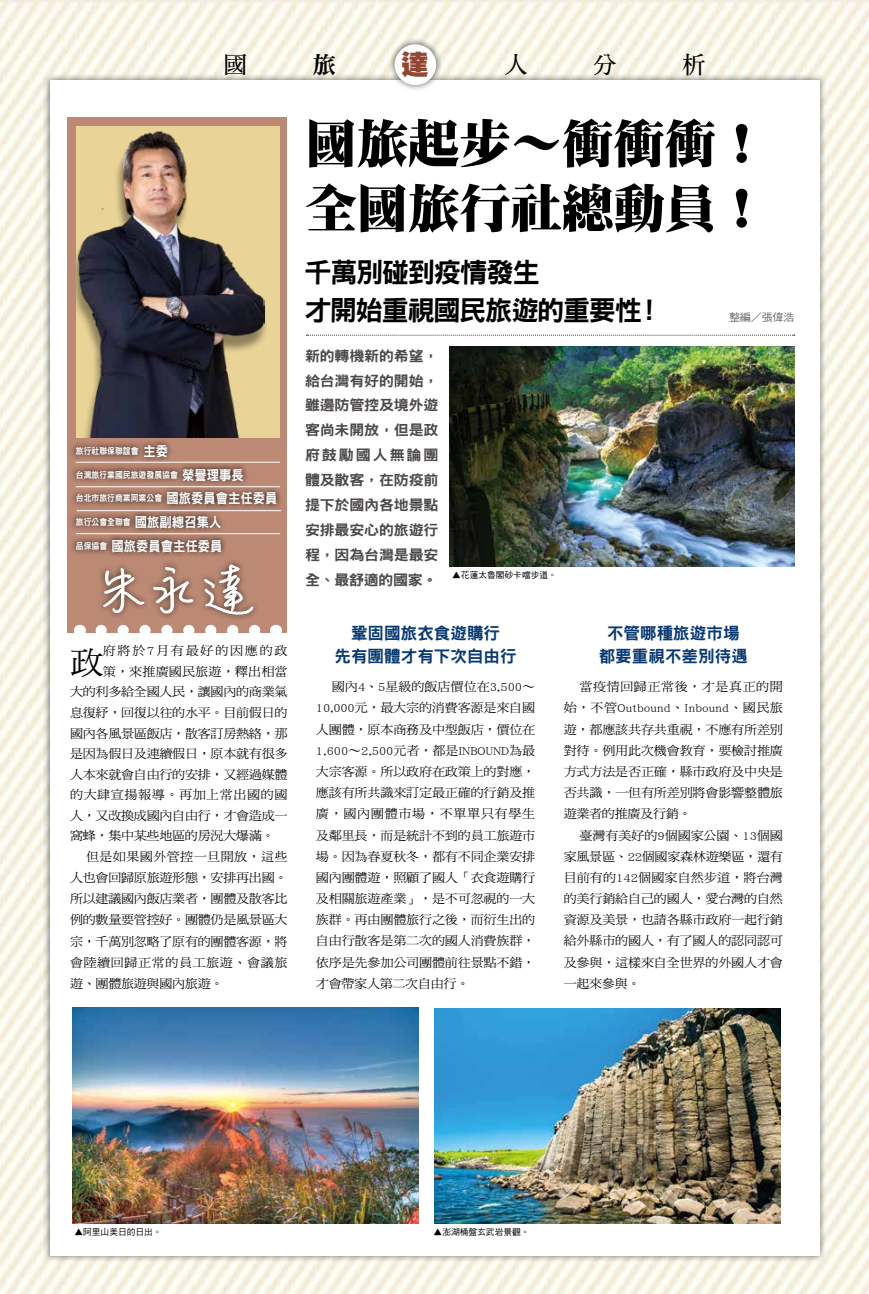
<style>
.page{position:relative;width:869px;height:1294px;background:#fff}
.page>*{position:absolute;margin:0;border:0;box-sizing:border-box;transform-origin:0 0}
.t1{font:58px "M Ling Wai Medium TC";color:#fff;scale:1.17 1}
.t2{font:52.25px/64.8px "DF Ming Std W12";letter-spacing:-.02em;color:#000}
.t3{font:32px "DF Ming Std W5";color:#000;scale:1.05 1}
.t4{font:27.38px/37.4px "DF Hei Std W9";color:#000}
.t5{font:27.38px "DF Hei Std W12";color:#944632}
.t6{font:23.62px "DF Ming Std W7";color:#000}
.t7{font:23.62px "DF Ming Std W9";color:#000}
.t8{font:16.62px/23.2px "DF Hei Std W9";color:#0a3a71;text-align:center}
.t9{font:14.38px/24.9px "DF Hei Std W9";letter-spacing:-.015em;color:#4c4948;text-align:justify;scale:1.05 1}
.t10{font:13.75px "DF Hei Std W9";color:#fff;scale:.9 1}
.t11{font:12.38px/21.1px "DF Ming Std W5";letter-spacing:-.015em;color:#000;text-align:justify;scale:1.05 1}
.t12{font:12.38px "DF Ming Std W5";letter-spacing:.04em;color:#000;scale:1.05 1}
.t13{font:12.38px "DF Ming Std W5";letter-spacing:.03em;color:#000;scale:1.05 1}
.t14{font:12.38px "DF Ming Std W5";letter-spacing:.005em;color:#000;scale:1.05 1}
.t15{font:12.38px "DF Ming Std W5";letter-spacing:.01em;color:#000;scale:1.05 1}
.t16{font:12.38px "DF Ming Std W5";letter-spacing:.13em;color:#000;scale:1.05 1}
.t17{font:10.62px "DF Hei Std W5";color:#6c6b6b;scale:1.05 1}
.t18{font:8.75px "DF Hei Std W9";color:#fff;scale:.9 1}
.t19{font:8.75px "DF Hei Std W5";color:#000}
.s1{font-size:13.75px}
.s2{font-size:8.75px}
</style>
<div class="page">
<img style="left:0;top:0;width:868px;height:1293px">
<div style="left:43px;top:73px;width:783px;height:1189px;background:#000;opacity:.55"></div>
<div style="left:50px;top:80px;width:769px;height:1175px;background:#fff"></div>
<div style="left:388px;top:38px;width:54px;height:54px;background:#000;opacity:.66"></div>
<div style="left:394px;top:44px;width:42px;height:41px;background:#fff;border-radius:50%"></div>
<div style="left:67px;top:117px;width:220px;height:515px;background:#bb8974"></div>
<svg style="left:101px;top:625px;width:163px;height:8px"></svg>
<div style="left:76px;top:126px;width:203px;height:311px;background:#e9d396"></div>
<div style="left:76px;top:137px;width:192px;height:300px;background:#000;opacity:.39"></div>
<img style="left:79px;top:131px;width:185px;height:306px">
<svg style="left:306px;top:335px;width:488px;height:1px"></svg>
<div style="left:70px;top:438px;width:212px;height:120px;background:#000;opacity:.88"></div>
<div style="left:97px;top:558px;width:162px;height:63px;background:#000;opacity:.75"></div>
<svg style="left:103px;top:568px;width:42px;height:44px"></svg>
<svg style="left:153px;top:567px;width:40px;height:47px"></svg>
<svg style="left:204px;top:564px;width:49px;height:50px"></svg>
<hr style="left:76px;top:462px;width:204px;height:1px;background:#fff">
<hr style="left:76px;top:486px;width:204px;height:1px;background:#fff">
<hr style="left:77px;top:510px;width:204px;height:1px;background:#fff">
<hr style="left:76px;top:533px;width:204px;height:1px;background:#fff">
<img style="left:449px;top:347px;width:345px;height:219px">
<img style="left:73px;top:1007px;width:345px;height:215px">
<img style="left:434px;top:1008px;width:346px;height:215px">
<p class="t6" style="left:223px;top:51px;width:25px">國</p>
<p class="t7" style="left:312px;top:51px;width:25px">旅</p>
<p class="t5" style="left:401px;top:49px;width:29px">達</p>
<p class="t6" style="left:504px;top:51px;width:25px">人</p>
<p class="t6" style="left:593px;top:51px;width:25px">分</p>
<p class="t6" style="left:681px;top:51px;width:25px">析</p>
<p class="t18" style="left:76px;top:446px;width:104px">旅行社聯保聯誼會 <span class="s1">主委</span></p>
<p class="t18" style="left:76px;top:470px;width:188px">台灣旅行業國民旅遊發展協會 <span class="s1">榮譽理事長</span></p>
<p class="t18" style="left:76px;top:493px;width:225px">台北市旅行商業同業公會 <span class="s1">國旅委員會主任委員</span></p>
<p class="t18" style="left:76px;top:517px;width:163px">旅行公會全聯會 <span class="s1">國旅副總召集人</span></p>
<p class="t10" style="left:76px;top:538px;width:164px"><span class="s2">品保協會</span> 國旅委員會主任委員</p>
<p class="t1" style="left:98px;top:549px;width:136px">朱永達</p>
<p class="t3" style="left:70px;top:644px;width:34px">政</p>
<p class="t16" style="left:103px;top:644px;width:177px">府將於7月有最好的因應的政</p>
<p class="t15" style="left:103px;top:664px;width:177px">策，來推廣國民旅遊，釋出相當</p>
<p class="t11" style="left:70px;top:681px;width:208px">大的利多給全國人民，讓國內的商業氣</p>
<p class="t11" style="left:70px;top:701px;width:208px">息復紓，回復以往的水平。目前假日的</p>
<p class="t11" style="left:70px;top:722px;width:208px">國內各風景區飯店，散客訂房熱絡，那</p>
<p class="t11" style="left:70px;top:743px;width:208px">是因為假日及連續假日，原本就有很多</p>
<p class="t11" style="left:70px;top:763px;width:208px">人本來就會自由行的安排，又經過媒體</p>
<p class="t12" style="left:70px;top:788px;width:208px">的大肆宣揚報導。再加上常出國的國</p>
<p class="t11" style="left:70px;top:804px;width:208px">人，又改換成國內自由行，才會造成一</p>
<p class="t11" style="left:70px;top:825px;width:196px">窩蜂，集中某些地區的房況大爆滿。</p>
<p class="t13" style="left:86px;top:849px;width:193px">但是如果國外管控一旦開放，這些</p>
<p class="t11" style="left:70px;top:866px;width:208px">人也會回歸原旅遊形態，安排再出國。</p>
<p class="t11" style="left:70px;top:888px;width:208px">所以建議國內飯店業者，團體及散客比</p>
<p class="t11" style="left:70px;top:909px;width:208px">例的數量要管控好。團體仍是風景區大</p>
<p class="t11" style="left:70px;top:930px;width:208px">宗，千萬別忽略了原有的團體客源，將</p>
<p class="t12" style="left:70px;top:955px;width:208px">會陸續回歸正常的員工旅遊、會議旅</p>
<p class="t11" style="left:70px;top:972px;width:148px">遊、團體旅遊與國內旅遊。</p>
<p class="t2" style="left:305px;top:110px;width:464px">國旅起步～衝衝衝！全國旅行社總動員！</p>
<p class="t4" style="left:304px;top:253px;width:361px">千萬別碰到疫情發生<br>才開始重視國民旅遊的重要性！</p>
<p class="t17" style="left:728px;top:311px;width:64px">整編／張偉浩</p>
<p class="t9" style="left:305px;top:343px;width:129px">新的轉機新的希望，給台灣有好的開始，雖邊防管控及境外遊客尚未開放，但是政府鼓勵國人無論團體及散客，在防疫前提下於國內各地景點安排最安心的旅遊行程，因為台灣是最安全、最舒適的國家。</p>
<p class="t19" style="left:452px;top:570px;width:106px">▲花蓮太魯閣砂卡噹步道。</p>
<p class="t8" style="left:334px;top:620px;width:184px">鞏固國旅衣食遊購行<br>先有團體才有下次自由行</p>
<p class="t11" style="left:316px;top:676px;width:210px;text-indent:16px">國內4、5星級的飯店價位在3,500～10,000元，最大宗的消費客源是來自國人團體，原本商務及中型飯店，價位在1,600～2,500元者，都是INBOUND為最大宗客源。所以政府在政策上的對應，應該有所共識來訂定最正確的行銷及推廣，國內團體市場，不單單只有學生及鄰里長，而是統計不到的員工旅遊市場。因為春夏秋冬，都有不同企業安排國內團體遊，照顧了國人「衣食遊購行及相關旅遊產業」，是不可忽視的一大族群。再由團體旅行之後，而衍生出的自由行散客是第二次的國人消費族群，依序是先參加公司團體前往景點不錯，才會帶家人第二次自由行。</p>
<p class="t8" style="left:598px;top:620px;width:151px">不管哪種旅遊市場都要重視不差別待遇</p>
<p class="t12" style="left:579px;top:680px;width:195px">當疫情回歸正常後，才是真正的開</p>
<p class="t13" style="left:563px;top:701px;width:210px">始，不管Outbound、Inbound、國民旅</p>
<p class="t11" style="left:563px;top:718px;width:210px">遊，都應該共存共重視，不應有所差別</p>
<p class="t11" style="left:563px;top:739px;width:210px">對待。例用此次機會教育，要檢討推廣</p>
<p class="t11" style="left:563px;top:760px;width:210px">方式方法是否正確，縣市政府及中央是</p>
<p class="t11" style="left:563px;top:782px;width:210px">否共識，一但有所差別將會影響整體旅</p>
<p class="t11" style="left:563px;top:803px;width:123px">遊業者的推廣及行銷。</p>
<p class="t11" style="left:579px;top:824px;width:195px">臺灣有美好的9個國家公園、13個國</p>
<p class="t11" style="left:563px;top:845px;width:210px">家風景區、22個國家森林遊樂區，還有</p>
<p class="t14" style="left:563px;top:870px;width:210px">目前有的142個國家自然步道，將台灣</p>
<p class="t11" style="left:563px;top:887px;width:210px">的美行銷給自己的國人，愛台灣的自然</p>
<p class="t11" style="left:563px;top:909px;width:210px">資源及美景，也請各縣市政府一起行銷</p>
<p class="t11" style="left:563px;top:930px;width:210px">給外縣市的國人，有了國人的認同認可</p>
<p class="t11" style="left:563px;top:951px;width:210px">及參與，這樣來自全世界的外國人才會</p>
<p class="t11" style="left:563px;top:972px;width:75px">一起來參與。</p>
<p class="t19" style="left:74px;top:1226px;width:89px">▲阿里山美日的日出。</p>
<p class="t19" style="left:433px;top:1226px;width:97px">▲澎湖桶盤玄武岩景觀。</p>
</div>
